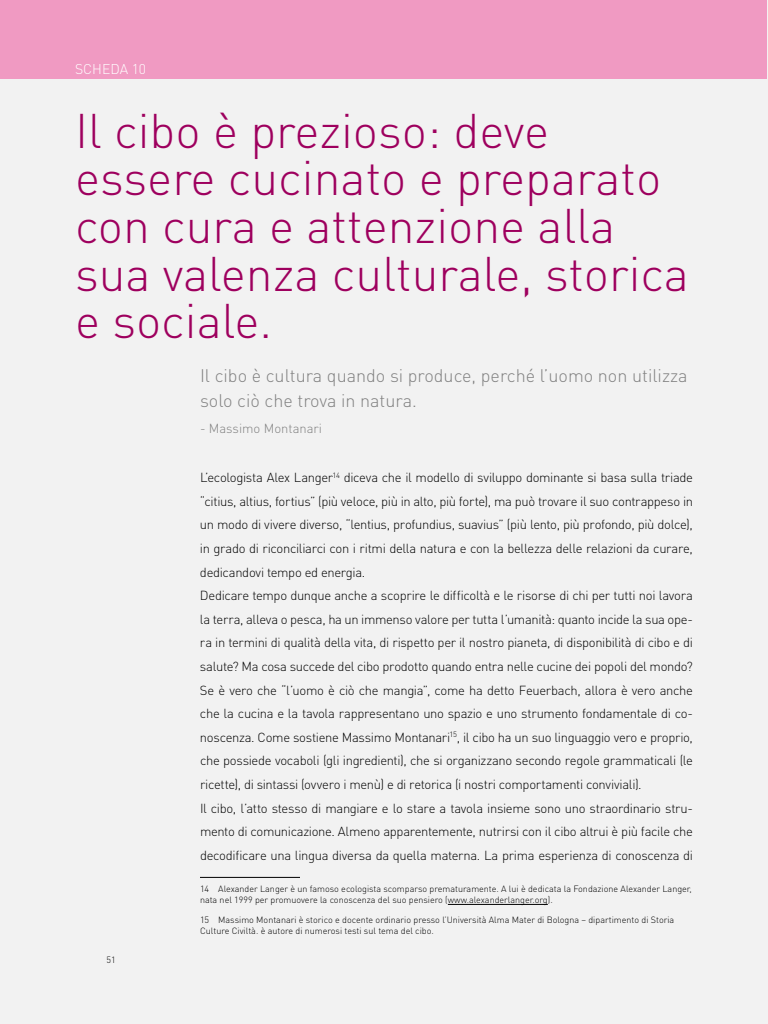
<style>
.page{position:relative;width:768px;height:1024px;background:#f2f2f2}
.page>*{position:absolute;margin:0;border:0;box-sizing:border-box;transform-origin:0 0}
.t1{font:300 48px/47.6px "DIN Pro";color:#9e005e}
.t2{font:300 18px/25.6px "DIN Pro";color:#808080}
.t3{font:300 14px "DIN Pro";color:#fff}
.t4{font:300 13px/23.6px "DIN Pro";letter-spacing:-.025em;color:#000}
.t5{font:300 13px "DIN Pro";color:#808080}
.t6{font:300 9px/10.8px "DIN Pro";color:#000}
</style>
<div class="page">
<div style="left:0;top:0;width:768px;height:80px;background:#f09ac2"></div>
<hr style="left:200px;top:877px;width:100px;height:1px;background:#000">
<hr style="left:448px;top:904px;width:100px;height:1px;background:#000">
<p class="t3" style="left:75px;top:59px;width:73px">SCHEDA 10</p>
<h1 class="t1" style="left:75px;top:105px;width:616px">Il cibo è prezioso: deve essere cucinato e preparato con cura e attenzione alla sua valenza culturale, storica e sociale.</h1>
<p class="t6" style="left:106px;top:954px;width:11px">51</p>
<h2 class="t2" style="left:200px;top:362px;width:489px">Il cibo è cultura quando si produce, perché l’uomo non utilizza solo ciò che trova in natura.</h2>
<p class="t5" style="left:200px;top:419px;width:124px">- Massimo Montanari</p>
<p class="t4" style="left:200px;top:465px;width:495px">L’ecologista Alex Langer<sup>14</sup> diceva che il modello di sviluppo dominante si basa sulla triade “citius, altius, fortius” (più veloce, più in alto, più forte), ma può trovare il suo contrappeso in un modo di vivere diverso, “lentius, profundius, suavius” (più lento, più profondo, più dolce), in grado di riconciliarci con i ritmi della natura e con la bellezza delle relazioni da curare, dedicandovi tempo ed energia.<br>Dedicare tempo dunque anche a scoprire le difficoltà e le risorse di chi per tutti noi lavora la terra, alleva o pesca, ha un immenso valore per tutta l’umanità: quanto incide la sua ope&shy;ra in termini di qualità della vita, di rispetto per il nostro pianeta, di disponibilità di cibo e di salute? Ma cosa succede del cibo prodotto quando entra nelle cucine dei popoli del mondo?<br>Se è vero che “l’uomo è ciò che mangia”, come ha detto Feuerbach, allora è vero anche che la cucina e la tavola rappresentano uno spazio e uno strumento fondamentale di co&shy;noscenza. Come sostiene Massimo Montanari<sup>15</sup>, il cibo ha un suo linguaggio vero e proprio, che possiede vocaboli (gli ingredienti), che si organizzano secondo regole grammaticali (le ricette), di sintassi (ovvero i menù) e di retorica (i nostri comportamenti conviviali).<br>Il cibo, l’atto stesso di mangiare e lo stare a tavola insieme sono uno straordinario stru&shy;mento di comunicazione. Almeno apparentemente, nutrirsi con il cibo altrui è più facile che decodificare una lingua diversa da quella materna. La prima esperienza di conoscenza di</p>
<p class="t6" style="left:200px;top:883px;width:493px">14 Alexander Langer è un famoso ecologista scomparso prematuramente. A lui è dedicata la Fondazione Alexander Langer, nata nel 1999 per promuovere la conoscenza del suo pensiero (www.alexanderlanger.org).</p>
<p class="t6" style="left:200px;top:914px;width:476px">15 Massimo Montanari è storico e docente ordinario presso l’Università Alma Mater di Bologna – dipartimento di Storia<br>Culture Civiltà. è autore di numerosi testi sul tema del cibo.</p>
</div>
